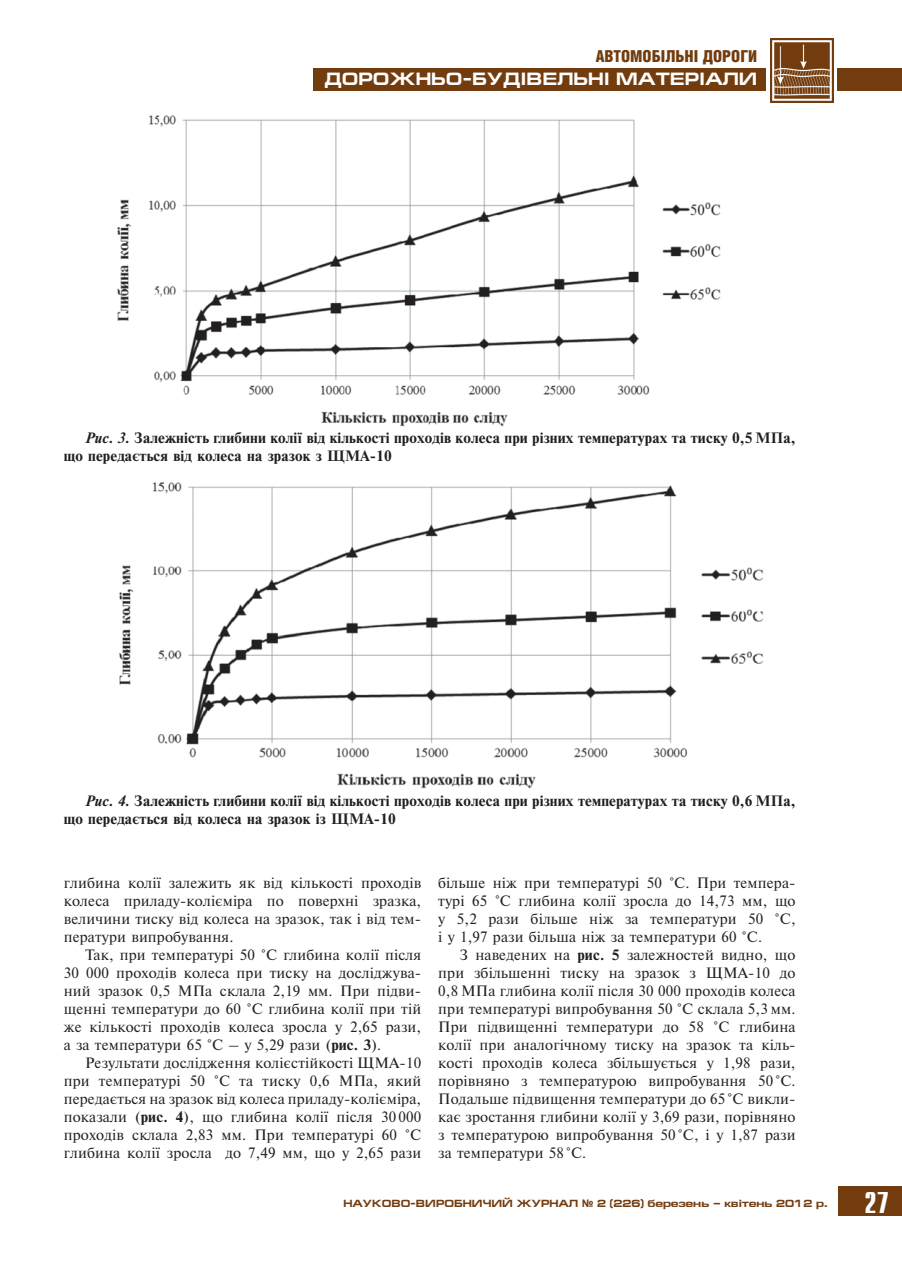
<style>
.page{position:relative;width:902px;height:1276px;background:#fff}
.page>*{position:absolute;margin:0;border:0;box-sizing:border-box;transform-origin:0 0}
.t1{font:700 30px "Compact C";color:#fff}
.t2{font:700 18px "Europe Ext";color:#fff}
.t3{font:900 16.5px "Helios Cond";color:#723c0f}
.t4{font:15px/18px "Newton C";letter-spacing:.01em;color:#231f20;text-align:justify}
.t5{font:700 15px/18px "Newton C";letter-spacing:.01em;color:#231f20}
.t6{font:700 10.5px "Europe Ext";color:#723c0f}
.s1{font-style:italic}
.s2{font-weight:700}
.s3{font-family:"Arial"}
</style>
<div class="page">
<div style="left:313px;top:68px;width:452px;height:22px;background:#723c0f"></div>
<div style="left:837px;top:68px;width:64px;height:22px;background:#723c0f"></div>
<img style="left:770px;top:38px;width:63px;height:64px">
<div style="left:838px;top:1186px;width:63px;height:29px;background:#723c0f"></div>
<img style="left:117px;top:115px;width:604px;height:312px">
<img style="left:119px;top:482px;width:645px;height:306px">
<p class="t3" style="left:595px;top:47px;width:163px">АВТОМОБІЛЬНІ ДОРОГИ</p>
<p class="t2" style="left:324px;top:69px;width:434px">ДОРОЖНЬО-БУДIВЕЛЬНI МАТЕРIАЛИ</p>
<p class="t5" style="left:64px;top:429px;width:733px;text-indent:21px"><span class="s1">Рис. 3.</span> Залежність глибини колії від кількості проходів колеса при різних температурах та тиску 0,5 МПа, що передається від колеса на зразок з ЩМА-10</p>
<p class="t5" style="left:64px;top:791px;width:733px;text-indent:21px"><span class="s1">Рис. 4.</span> Залежність глибини колії від кількості проходів колеса при різних температурах та тиску 0,6 МПа, що передається від колеса на зразок із ЩМА-10</p>
<p class="t4" style="left:64px;top:874px;width:359px">глибина колії залежить як від кількості проходів колеса приладу-колієміра по поверхні зразка, величини тиску від колеса на зразок, так і від тем&shy;ператури випробування.</p>
<p class="t4" style="left:64px;top:946px;width:359px;text-indent:21px">Так, при температурі 50 °С глибина колії після 30 000 проходів колеса при тиску на досліджува&shy;ний зразок 0,5 МПа склала 2,19 мм. При підви&shy;щенні температури до 60 °С глибина колії при тій же кількості проходів колеса зросла у 2,65 рази, а за температури 65 °С – у 5,29 рази (<span class="s2">рис. 3</span>).</p>
<p class="t4" style="left:64px;top:1054px;width:359px;text-indent:21px">Результати дослідження колієстійкості ЩМА-10 при температурі 50 °С та тиску 0,6 МПа, який передається на зразок від колеса приладу-колієміра, показали (<span class="s2">рис. 4</span>), що глибина колії після 30 000 проходів склала 2,83 мм. При температурі 60 °С глибина колії зросла до 7,49 мм, що у 2,65 рази</p>
<p class="t4" style="left:438px;top:874px;width:359px">більше ніж при температурі 50 °С. При темпера&shy;турі 65 °С глибина колії зросла до 14,73 мм, що у 5,2 рази більше ніж за температури 50 °С, і у 1,97 рази більша ніж за температури 60 °С.</p>
<p class="t4" style="left:438px;top:946px;width:359px;text-indent:21px">З наведених на <span class="s2">рис. 5</span> залежностей видно, що при збільшенні тиску на зразок з ЩМА-10 до 0,8 МПа глибина колії після 30 000 проходів колеса при температурі випробування 50 °С склала 5,3 мм.<br>При підвищенні температури до 58 °С глибина колії при аналогічному тиску на зразок та кіль&shy;кості проходів колеса збільшується у 1,98 рази, порівняно з температурою випробування 50 °С.<br>Подальше підвищення температури до 65 °С викли&shy;кає зростання глибини колії у 3,69 рази, порівняно з температурою випробування 50 °С, і у 1,87 рази за температури 58 °С.</p>
<p class="t6" style="left:343px;top:1197px;width:485px">НАУКОВО-ВИРОБНИЧИЙ ЖУРНАЛ <span class="s3">№</span> 2 (226) березень – квiтень 2012 р.</p>
<h1 class="t1" style="left:864px;top:1187px;width:26px">27</h1>
</div>
